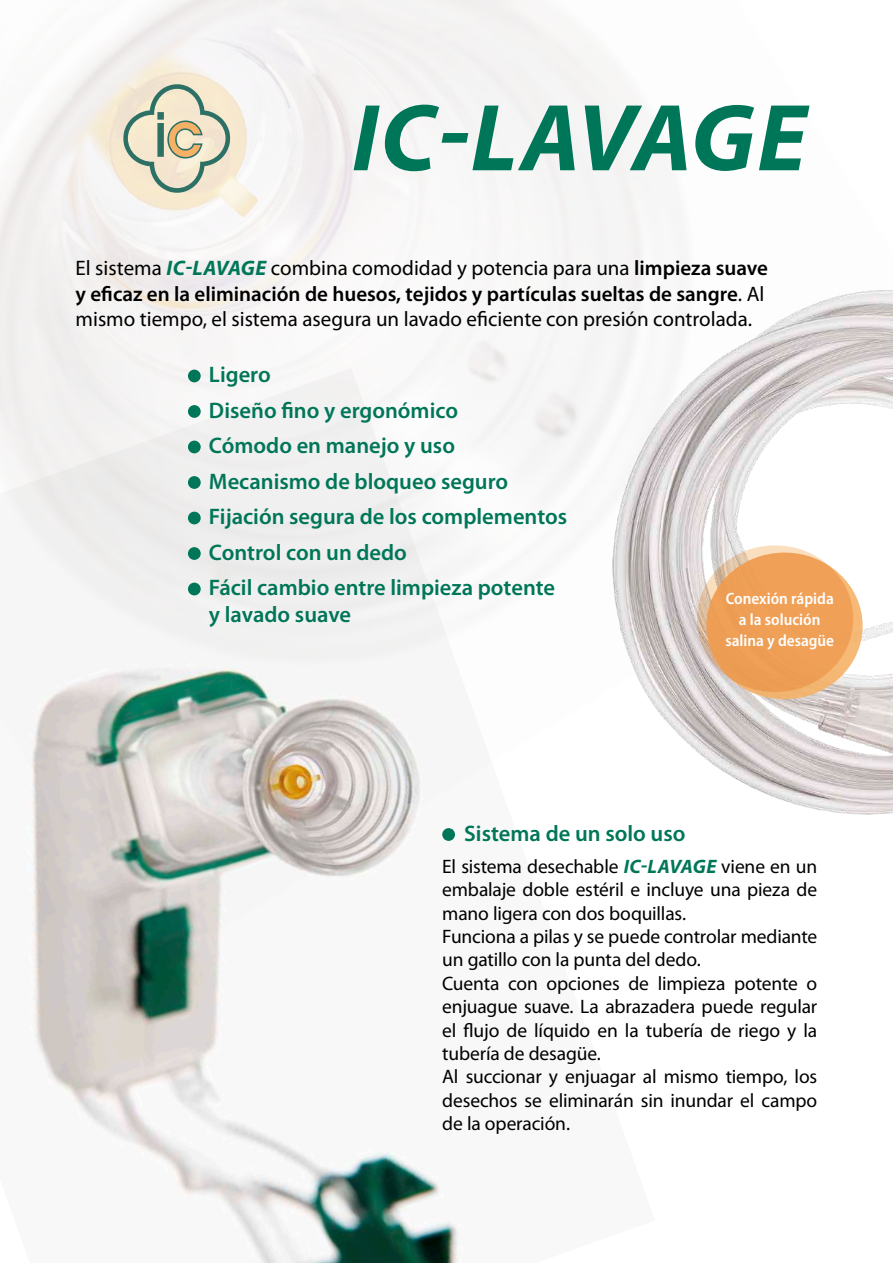
<style>
.page{position:relative;width:893px;height:1263px;background:#fff}
.page>*{position:absolute;margin:0;border:0;box-sizing:border-box;transform-origin:0 0}
.t1{font:italic 700 96px "Myriad Pro";letter-spacing:.005em;color:#007658}
.t2{font:600 22.5px/35.5px "Myriad Pro";color:#007658}
.t3{font:21px/25.2px "Myriad Pro";color:#000}
.t4{font:19.5px/23.4px "Myriad Pro";letter-spacing:-.01em;color:#000}
.t5{font:600 semi-condensed 16.5px/21px "Myriad Pro";color:#fff;text-align:center}
.s1{font-weight:700;font-style:italic;color:#007658}
.s2{font-weight:600}
</style>
<div class="page">
<img style="left:0;top:368px;width:522px;height:895px">
<img style="left:522px;top:30px;width:371px;height:939px">
<svg style="left:706px;top:553px;width:157px;height:146px;background:#f3b776"></svg>
<svg style="left:697px;top:545px;width:156px;height:147px;background:#eda35f"></svg>
<div style="left:442px;top:828px;width:13px;height:13px;background:#007658;border-radius:50%"></div>
<div style="left:188px;top:370px;width:13px;height:12px;background:#007658;border-radius:50%"></div>
<div style="left:188px;top:405px;width:13px;height:13px;background:#007658;border-radius:50%"></div>
<div style="left:188px;top:441px;width:13px;height:12px;background:#007658;border-radius:50%"></div>
<div style="left:188px;top:476px;width:13px;height:13px;background:#007658;border-radius:50%"></div>
<div style="left:188px;top:512px;width:13px;height:12px;background:#007658;border-radius:50%"></div>
<div style="left:188px;top:547px;width:13px;height:13px;background:#007658;border-radius:50%"></div>
<div style="left:188px;top:583px;width:13px;height:12px;background:#007658;border-radius:50%"></div>
<svg style="left:123px;top:84px;width:107px;height:109px;background:#d2d0b9"></svg>
<h1 class="t1" style="left:352px;top:75px;width:456px">IC-LAVAGE</h1>
<p class="t3" style="left:76px;top:255px;width:694px">El sistema <span class="s1">IC-LAVAGE</span> combina comodidad y potencia para una <span class="s2">limpieza suave y eficaz en la eliminación de huesos, tejidos y partículas sueltas de sangre</span>. Al mismo tiempo, el sistema asegura un lavado eficiente con presión controlada.</p>
<p class="t2" style="left:209px;top:356px;width:360px">Ligero<br>Diseño fino y ergonómico<br>Cómodo en manejo y uso<br>Mecanismo de bloqueo seguro<br>Fijación segura de los complementos<br>Control con un dedo<br>Fácil cambio entre limpieza potente</p>
<p class="t2" style="left:209px;top:596px;width:144px">y lavado suave</p>
<p class="t5" style="left:725px;top:587px;width:110px">Conexión rápida a la solución salina y desagüe</p>
<p class="t2" style="left:464px;top:815px;width:223px">Sistema de un solo uso</p>
<p class="t4" style="left:442px;top:854px;width:377px">El sistema desechable <span class="s1">IC-LAVAGE</span> viene en un embalaje doble estéril e incluye una pieza de mano ligera con dos boquillas.<br>Funciona a pilas y se puede controlar mediante un gatillo con la punta del dedo.<br>Cuenta con opciones de limpieza potente o enjuague suave. La abrazadera puede regular el flujo de líquido en la tubería de riego y la tubería de desagüe.<br>Al succionar y enjuagar al mismo tiempo, los desechos se eliminarán sin inundar el campo de la operación.</p>
</div>
